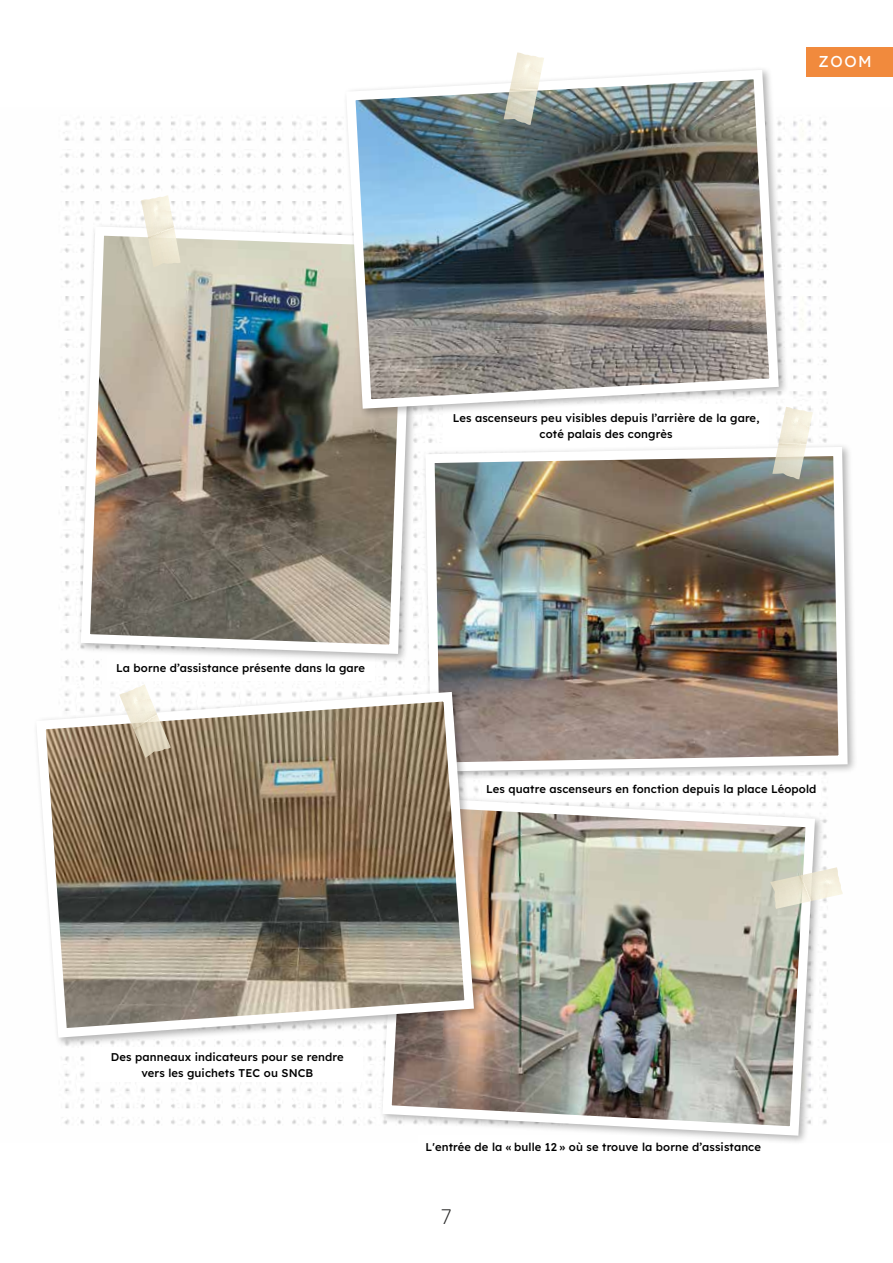
<style>
.page{position:relative;width:893px;height:1263px;background:#fff}
.page>*{position:absolute;margin:0;border:0;box-sizing:border-box;transform-origin:0 0}
.t1{font:21px "Lexend";color:#282827}
.t2{font:15.75px "Lexend";color:#fff}
.t3{font:11.25px/15.8px "Lexend";letter-spacing:.01em;color:#000;text-align:center}
</style>
<div class="page">
<img style="left:63px;top:116px;width:764px;height:1009px">
<div style="left:806px;top:47px;width:87px;height:30px;background:#f18a3d"></div>
<div style="left:92px;top:1047px;width:271px;height:35px;background:#fff"></div>
<div style="left:482px;top:776px;width:339px;height:25px;background:#fff"></div>
<div style="left:443px;top:404px;width:326px;height:43px;background:#fff"></div>
<div style="left:107px;top:655px;width:267px;height:25px;background:#fff"></div>
<div style="left:378px;top:793px;width:447px;height:353px;background:#fff"></div>
<img style="left:381px;top:800px;width:439px;height:340px">
<div style="left:422px;top:443px;width:435px;height:339px;background:#fefefe"></div>
<img style="left:421px;top:442px;width:431px;height:334px">
<div style="left:32px;top:688px;width:452px;height:359px;background:#000;opacity:.3"></div>
<img style="left:32px;top:687px;width:447px;height:355px">
<div style="left:77px;top:223px;width:346px;height:441px;background:#fefefe"></div>
<img style="left:76px;top:222px;width:341px;height:436px">
<div style="left:342px;top:66px;width:447px;height:353px;background:#000;opacity:.3"></div>
<img style="left:341px;top:66px;width:442px;height:347px">
<svg style="left:140px;top:191px;width:41px;height:79px"></svg>
<svg style="left:503px;top:52px;width:42px;height:75px"></svg>
<svg style="left:772px;top:402px;width:42px;height:80px"></svg>
<svg style="left:118px;top:680px;width:54px;height:80px"></svg>
<svg style="left:768px;top:866px;width:75px;height:43px"></svg>
<h2 class="t2" style="left:819px;top:50px;width:55px">ZOOM</h2>
<p class="t3" style="left:453px;top:409px;width:308px">Les ascenseurs peu visibles depuis l’arrière de la gare, coté palais des congrès</p>
<p class="t3" style="left:116px;top:659px;width:250px">La borne d’assistance présente dans la gare</p>
<p class="t3" style="left:486px;top:780px;width:332px">Les quatre ascenseurs en fonction depuis la place Léopold</p>
<p class="t3" style="left:111px;top:1048px;width:234px">Des panneaux indicateurs pour se rendre vers les guichets TEC ou SNCB</p>
<p class="t3" style="left:425px;top:1138px;width:337px">L'entrée de la « bulle 12 » où se trouve la borne d’assistance</p>
<h1 class="t1" style="left:441px;top:1202px;width:12px">7</h1>
</div>
